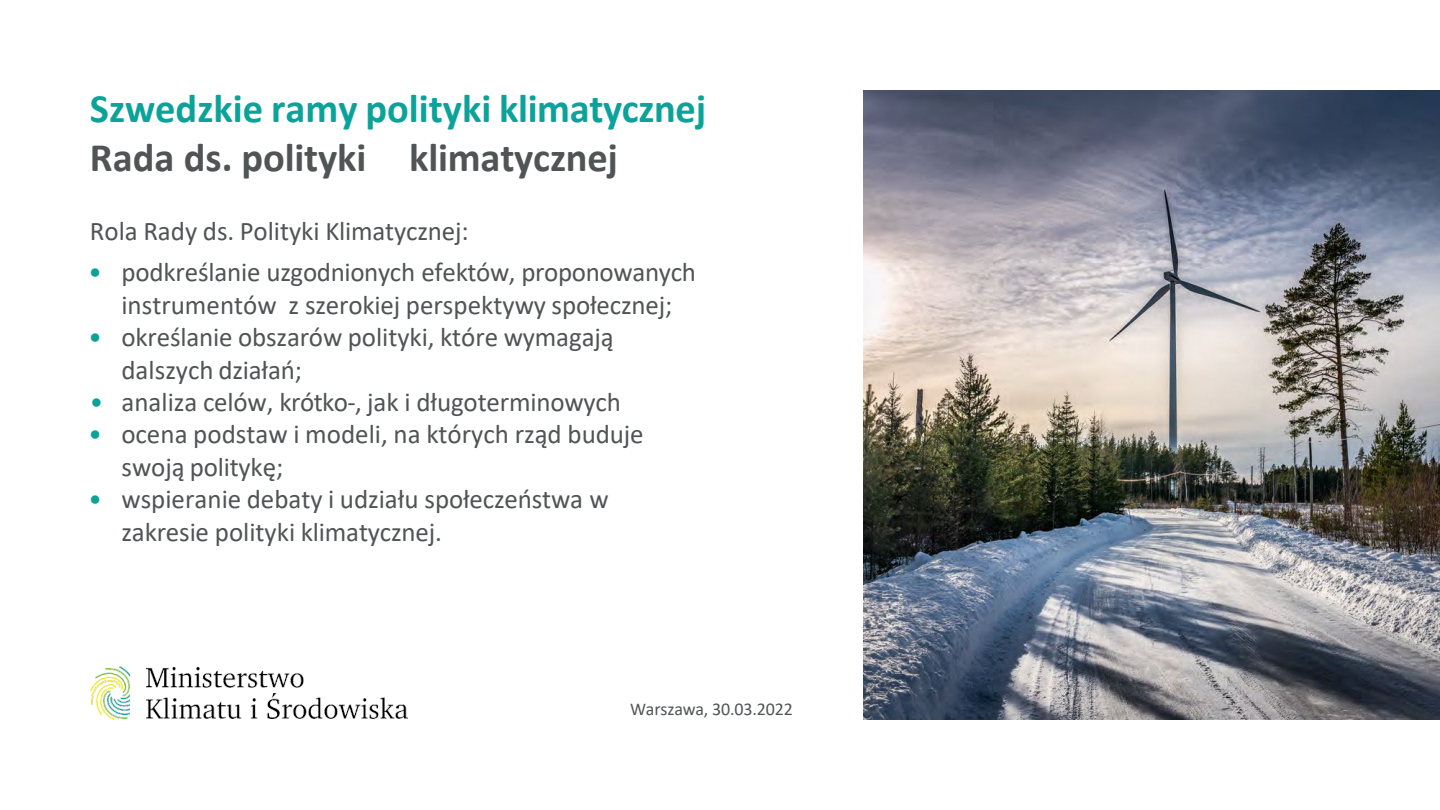
<style>
.page{position:relative;width:1440px;height:810px;background:#fff}
.page>*{position:absolute;margin:0;border:0;box-sizing:border-box;transform-origin:0 0}
.t1{font:700 40.5px/48.6px "Calibri";letter-spacing:-.005em;color:#0ba399}
.t2{font:27px/32.4px "Calibri";letter-spacing:-.005em;color:#515455}
.t3{font:18px "Calibri";letter-spacing:-.01em;color:#515455}
.s1{color:#515455}
.s2{color:#0ba399}
</style>
<div class="page">
<img style="left:864px;top:90px;width:576px;height:630px">
<svg style="left:90px;top:667px;width:40px;height:53px"></svg>
<img style="left:147px;top:668px;width:261px;height:50px">
<h2 class="t1" style="left:90px;top:84px;width:618px">Szwedzkie ramy polityki klimatycznej<br><span class="s1">Rada ds. polityki klimatycznej</span></h2>
<p class="t2" style="left:90px;top:214px;width:380px">Rola Rady ds. Polityki Klimatycznej:</p>
<p class="t2" style="left:88px;top:255px;width:609px;text-align:center"><span class="s2">•</span> podkreślanie uzgodnionych efektów, proponowanych instrumentów z szerokiej perspektywy społecznej;</p>
<p class="t2" style="left:121px;top:320px;width:494px;text-indent:-33px"><span class="s2">•</span> określanie obszarów polityki, które wymagają dalszych działań;</p>
<p class="t2" style="left:90px;top:385px;width:532px"><span class="s2">•</span> analiza celów, krótko-, jak i długoterminowych</p>
<p class="t2" style="left:121px;top:417px;width:524px;text-indent:-33px"><span class="s2">•</span> ocena podstaw i modeli, na których rząd buduje swoją politykę;</p>
<p class="t2" style="left:121px;top:482px;width:489px;text-indent:-33px"><span class="s2">•</span> wspieranie debaty i udziału społeczeństwa w zakresie polityki klimatycznej.</p>
<p class="t3" style="left:630px;top:696px;width:164px">Warszawa, 30.03.2022</p>
</div>
